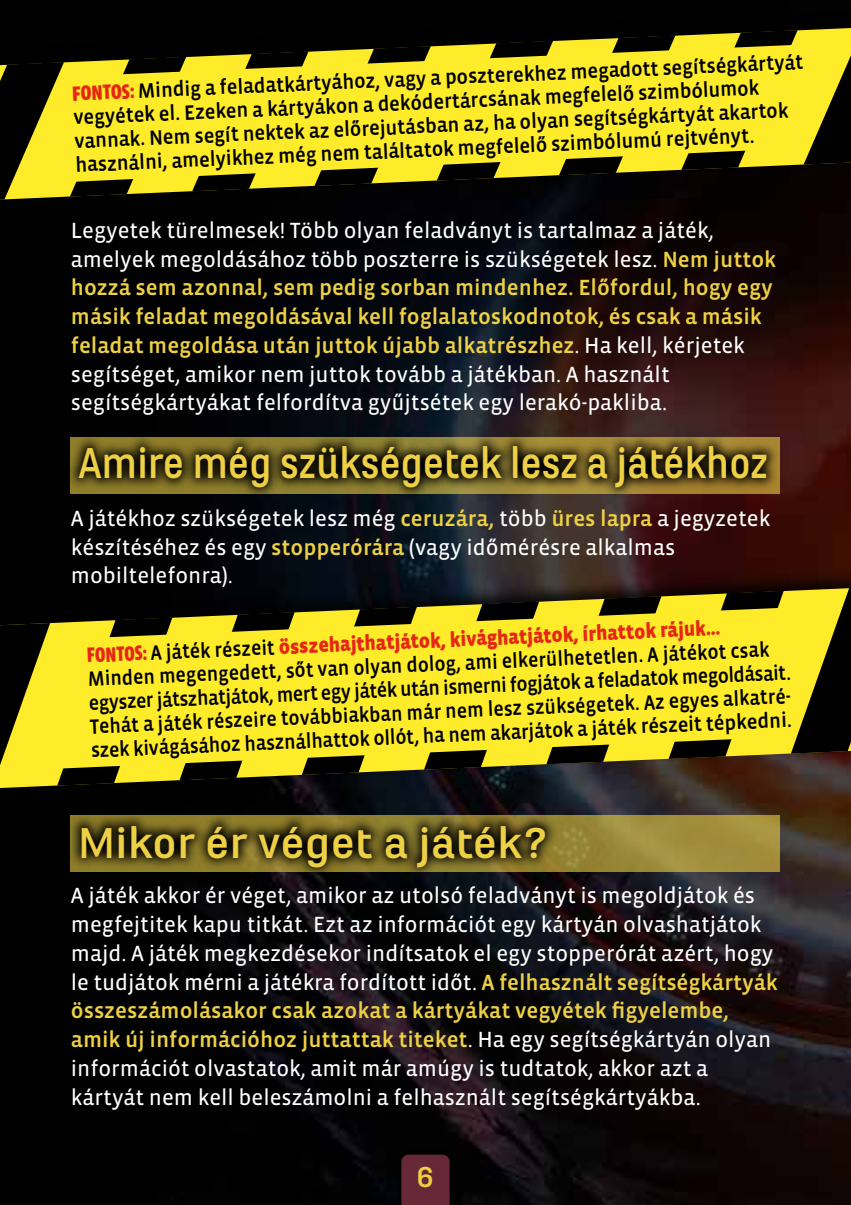
<style>
.page{position:relative;width:851px;height:1205px;background:#fff}
.page>*{position:absolute;margin:0;border:0;box-sizing:border-box;transform-origin:0 0}
.t1{font:700 45px "Marianina X Wd FY";letter-spacing:-.01em;color:#edd044;scale:.88 1}
.t2{font:700 45px "Marianina X Wd FY";letter-spacing:-.01em;color:#edd044}
.t3{font:700 30px "Marianina X Wd FY";color:#edd044}
.t4{font:22.5px/28.8px "Vista Sans H";color:#fff}
.t5{font:500 21.25px/24px "Vista Sans H";color:#000;scale:.92 1}
.t6{font:500 21.25px/24px "Vista Sans H";color:#000;scale:.95 1}
.s1{font-family:"Vista Sans Nar H";font-weight:900;color:#e52713}
.s2{font-weight:500;color:#edd044}
.s3{font-weight:900;color:#e52713}
</style>
<div class="page">
<img style="left:0;top:0;width:850px;height:1205px">
<div style="left:0;top:6px;width:850px;height:200px;background:#000"></div>
<svg style="left:64px;top:28px;width:786px;height:172px"></svg>
<svg style="left:0;top:62px;width:64px;height:138px"></svg>
<svg style="left:70px;top:182px;width:116px;height:15px"></svg>
<svg style="left:192px;top:182px;width:116px;height:9px"></svg>
<svg style="left:314px;top:41px;width:239px;height:145px"></svg>
<svg style="left:559px;top:35px;width:116px;height:8px"></svg>
<svg style="left:681px;top:30px;width:116px;height:13px"></svg>
<svg style="left:831px;top:55px;width:19px;height:110px"></svg>
<svg style="left:64px;top:43px;width:767px;height:139px;background:#d6c723"></svg>
<div style="left:0;top:567px;width:850px;height:228px;background:#000;opacity:.75"></div>
<svg style="left:0;top:588px;width:850px;height:200px;background:#262116"></svg>
<svg style="left:57px;top:769px;width:115px;height:16px;background:#696111"></svg>
<svg style="left:0;top:623px;width:50px;height:142px;background:#7e7514"></svg>
<svg style="left:179px;top:769px;width:115px;height:11px"></svg>
<svg style="left:302px;top:769px;width:115px;height:6px"></svg>
<svg style="left:424px;top:601px;width:115px;height:6px"></svg>
<svg style="left:546px;top:596px;width:115px;height:11px"></svg>
<svg style="left:668px;top:591px;width:115px;height:16px;background:#655c10"></svg>
<svg style="left:790px;top:588px;width:60px;height:165px;background:#786f13"></svg>
<svg style="left:51px;top:607px;width:743px;height:162px;background:#e2d226"></svg>
<div style="left:399px;top:1149px;width:53px;height:56px;background:#000"></div>
<div style="left:401px;top:1154px;width:48px;height:51px;background:#682838"></div>
<svg style="left:557px;top:814px;width:223px;height:57px;background:#9d8b3b"></svg>
<svg style="left:67px;top:433px;width:712px;height:66px;background:#4c401a"></svg>
<svg style="left:69px;top:812px;width:488px;height:67px;background:#473e16"></svg>
<p class="t6" style="left:72px;top:78px;width:771px;rotate:-2deg"><span class="s1">FONTOS:</span> Mindig a feladatkártyához, vagy a poszterekhez megadott segítségkártyát vegyétek el. Ezeken a kártyákon a dekódertárcsának megfelelő szimbólumok vannak. Nem segít nektek az előrejutásban az, ha olyan segítségkártyát akartok használni, amelyikhez még nem találtatok megfelelő szimbólumú rejtvényt.</p>
<p class="t4" style="left:71px;top:216px;width:706px">Legyetek türelmesek! Több olyan feladványt is tartalmaz a játék, amelyek megoldásához több poszterre is szükségetek lesz. <span class="s2">Nem juttok hozzá sem azonnal, sem pedig sorban mindenhez. Előfordul, hogy egy másik feladat megoldásával kell foglalatoskodnotok, és csak a másik feladat megoldása után juttok újabb alkatrészhez</span>. Ha kell, kérjetek segítséget, amikor nem juttok tovább a játékban. A használt segítségkártyákat felfordítva gyűjtsétek egy lerakó-pakliba.</p>
<h1 class="t1" style="left:78px;top:439px;width:785px">Amire még szükségetek lesz a játékhoz</h1>
<p class="t4" style="left:71px;top:504px;width:700px">A játékhoz szükségetek lesz még <span class="s2">ceruzára,</span> több <span class="s2">üres lapra</span> a jegyzetek készítéséhez és egy <span class="s2">stopperórára</span> (vagy időmérésre alkalmas mobiltelefonra).</p>
<p class="t5" style="left:86px;top:640px;width:770px;rotate:-2deg"><span class="s1">FONTOS:</span> A játék részeit <span class="s3">összehajthatjátok, kivághatjátok, írhattok rájuk…<br></span>Minden megengedett, sőt van olyan dolog, ami elkerülhetetlen. A játékot csak egyszer játszhatjátok, mert egy játék után ismerni fogjátok a feladatok megoldásait.<br>Tehát a játék részeire továbbiakban már nem lesz szükségetek. Az egyes alkatré&shy;szek kivágásához használhattok ollót, ha nem akarjátok a játék részeit tépkedni.</p>
<h1 class="t2" style="left:78px;top:818px;width:472px">Mikor ér véget a játék?</h1>
<p class="t4" style="left:71px;top:881px;width:708px">A játék akkor ér véget, amikor az utolsó feladványt is megoldjátok és megfejtitek kapu titkát. Ezt az információt egy kártyán olvashatjátok majd. A játék megkezdésekor indítsatok el egy stopperórát azért, hogy le tudjátok mérni a játékra fordított időt. <span class="s2">A felhasznált segítségkártyák összeszámolásakor csak azokat a kártyákat vegyétek figyelembe, amik új információhoz juttattak titeket</span>. Ha egy segítségkártyán olyan információt olvastatok, amit már amúgy is tudtatok, akkor azt a kártyát nem kell beleszámolni a felhasznált segítségkártyákba.</p>
<h2 class="t3" style="left:416px;top:1161px;width:19px">6</h2>
</div>
